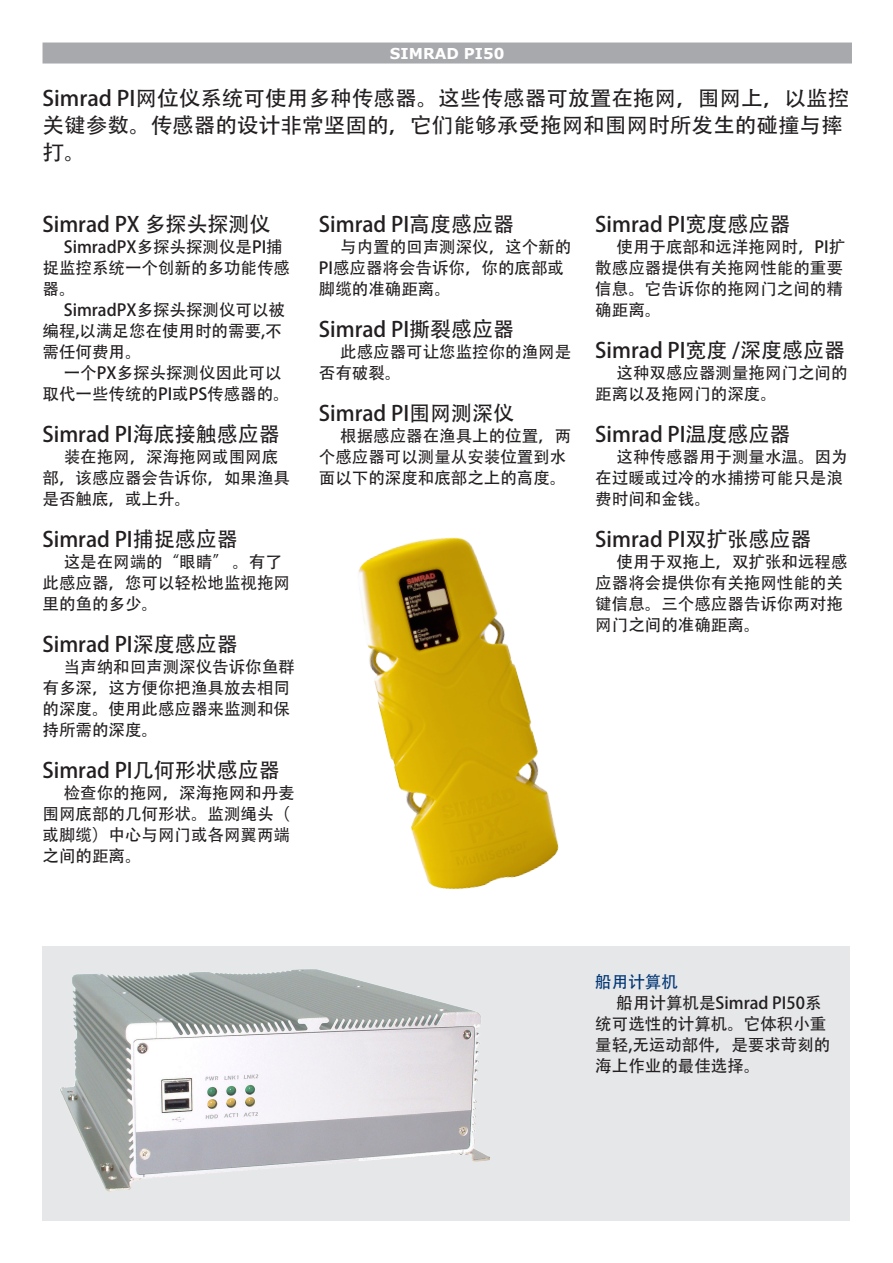
<style>
.page{position:relative;width:893px;height:1263px;background:#fff}
.page>*{position:absolute;margin:0;border:0;box-sizing:border-box;transform-origin:0 0}
.Heading02__Chinese{font:21px "Adobe Heiti Std";color:#231f20}
.Normal_large_chinese{font:21px/27px "Adobe Heiti Std";color:#231f20}
.Normal_chinese{font:16.5px/21px "Adobe Heiti Std";color:#231f20}
.Heading01_chinese{font:16.5px "Adobe Heiti Std";color:#013775}
.Title04{font:700 15px "Verdana";color:#fff}
</style>
<div class="page">
<div style="left:43px;top:946px;width:807px;height:274px;background:#e6e7e9"></div>
<div style="left:43px;top:43px;width:808px;height:20px;background:#a8a9ad"></div>
<div style="left:43px;top:43px;width:809px;height:21px;border:2px solid #a8a9ad"></div>
<img style="left:60px;top:969px;width:430px;height:223px">
<img style="left:358px;top:537px;width:201px;height:353px">
<p class="Title04" style="left:390px;top:43px;width:116px">SIMRAD PI50</p>
<p class="Normal_large_chinese" style="left:43px;top:85px;width:808px">Simrad PI网位仪系统可使用多种传感器。这些传感器可放置在拖网，围网上，以监控关键参数。传感器的设计非常坚固的，它们能够承受拖网和围网时所发生的碰撞与摔打。</p>
<p class="Heading02__Chinese" style="left:43px;top:211px;width:229px">Simrad PX 多探头探测仪</p>
<p class="Normal_chinese" style="left:43px;top:236px;width:249px;text-indent:21px">SimradPX多探头探测仪是PI捕捉监控系统一个创新的多功能传感器。</p>
<p class="Normal_chinese" style="left:43px;top:299px;width:244px;text-indent:21px">SimradPX多探头探测仪可以被编程,以满足您在使用时的需要,不需任何费用。</p>
<p class="Normal_chinese" style="left:43px;top:362px;width:249px;text-indent:21px">一个PX多探头探测仪因此可以取代一些传统的PI或PS传感器的。</p>
<p class="Heading02__Chinese" style="left:43px;top:421px;width:239px">Simrad PI海底接触感应器</p>
<p class="Normal_chinese" style="left:43px;top:446px;width:249px;text-indent:21px">装在拖网，深海拖网或围网底部，该感应器会告诉你，如果渔具是否触底，或上升。</p>
<p class="Heading02__Chinese" style="left:43px;top:526px;width:197px">Simrad PI捕捉感应器</p>
<p class="Normal_chinese" style="left:43px;top:551px;width:249px;text-indent:21px">这是在网端的“眼睛” 。有了此感应器，您可以轻松地监视拖网里的鱼的多少。</p>
<p class="Heading02__Chinese" style="left:43px;top:631px;width:197px">Simrad PI深度感应器</p>
<p class="Normal_chinese" style="left:43px;top:656px;width:254px;text-indent:21px">当声纳和回声测深仪告诉你鱼群有多深，这方便你把渔具放去相同的深度。使用此感应器来监测和保持所需的深度。</p>
<p class="Heading02__Chinese" style="left:43px;top:757px;width:239px">Simrad PI几何形状感应器</p>
<p class="Normal_chinese" style="left:43px;top:782px;width:254px;text-indent:21px">检查你的拖网，深海拖网和丹麦围网底部的几何形状。监测绳头（或脚缆）中心与网门或各网翼两端之间的距离。</p>
<p class="Heading02__Chinese" style="left:319px;top:211px;width:197px">Simrad PI高度感应器</p>
<p class="Normal_chinese" style="left:319px;top:236px;width:254px;text-indent:21px">与内置的回声测深仪，这个新的<br>PI感应器将会告诉你，你的底部或脚缆的准确距离。</p>
<p class="Heading02__Chinese" style="left:319px;top:316px;width:197px">Simrad PI撕裂感应器</p>
<p class="Normal_chinese" style="left:319px;top:341px;width:254px;text-indent:21px">此感应器可让您监控你的渔网是否有破裂。</p>
<p class="Heading02__Chinese" style="left:319px;top:400px;width:197px">Simrad PI围网测深仪</p>
<p class="Normal_chinese" style="left:319px;top:425px;width:254px;text-indent:21px">根据感应器在渔具上的位置，两个感应器可以测量从安装位置到水面以下的深度和底部之上的高度。</p>
<p class="Heading02__Chinese" style="left:595px;top:211px;width:197px">Simrad PI宽度感应器</p>
<p class="Normal_chinese" style="left:595px;top:236px;width:251px;text-indent:21px">使用于底部和远洋拖网时，PI扩散感应器提供有关拖网性能的重要信息。它告诉你的拖网门之间的精确距离。</p>
<p class="Heading02__Chinese" style="left:595px;top:337px;width:251px">Simrad PI宽度 /深度感应器</p>
<p class="Normal_chinese" style="left:595px;top:362px;width:254px;text-indent:21px">这种双感应器测量拖网门之间的距离以及拖网门的深度。</p>
<p class="Heading02__Chinese" style="left:595px;top:421px;width:197px">Simrad PI温度感应器</p>
<p class="Normal_chinese" style="left:595px;top:446px;width:254px;text-indent:21px">这种传感器用于测量水温。因为在过暖或过冷的水捕捞可能只是浪费时间和金钱。</p>
<p class="Heading02__Chinese" style="left:595px;top:526px;width:218px">Simrad PI双扩张感应器</p>
<p class="Normal_chinese" style="left:595px;top:551px;width:254px;text-indent:21px">使用于双拖上，双扩张和远程感应器将会提供你有关拖网性能的关键信息。三个感应器告诉你两对拖网门之间的准确距离。</p>
<p class="Heading01_chinese" style="left:595px;top:972px;width:84px">船用计算机</p>
<p class="Normal_chinese" style="left:595px;top:992px;width:237px;text-indent:21px">船用计算机是Simrad PI50系统可选性的计算机。它体积小重量轻,无运动部件，是要求苛刻的海上作业的最佳选择。</p>
</div>
